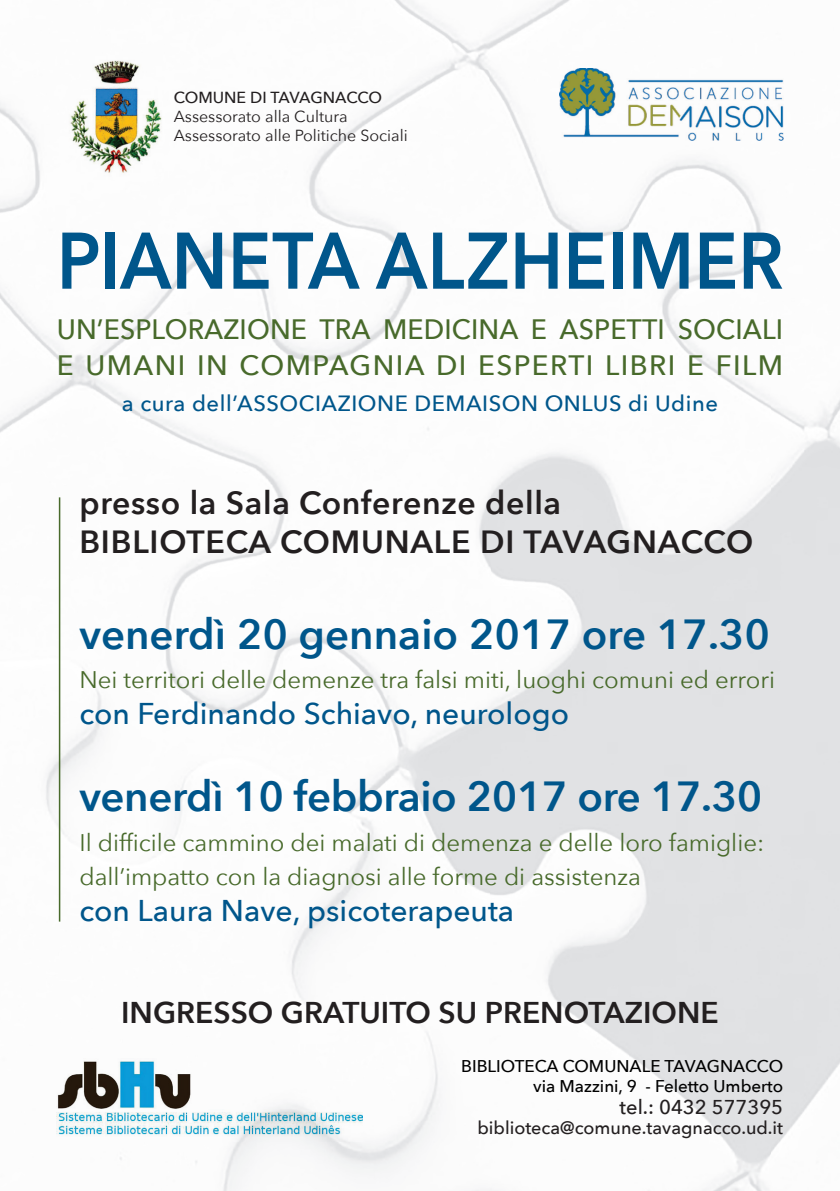
<style>
.page{position:relative;width:840px;height:1191px;background:#fff}
.page>*{position:absolute;margin:0;border:0;box-sizing:border-box;transform-origin:0 0}
.t1{font:600 79.2px "Avenir Next";color:#00568b;scale:.91 1}
.t2{font:600 42px "Avenir Next";letter-spacing:-.01em;color:#00568b}
.t3{font:600 32px/38.4px "Avenir Next";letter-spacing:.02em;color:#231f20}
.t4{font:500 30px "Avenir Next";color:#00568b}
.t5{font:600 30px "Avenir Next";color:#231f20}
.t6{font:500 28px/36px "Avenir Next";letter-spacing:.005em;color:#486a2b;scale:.96 1}
.t7{font:24px/33.6px "Avenir Next";color:#486a2b}
.t8{font:500 22px "Avenir Next";letter-spacing:.025em;color:#00568b}
.t9{font:500 20px "Avenir Next";color:#231f20}
.t10{font:500 18px "Avenir Next";color:#231f20}
.t11{font:500 17px/20.4px "Avenir Next";color:#000;text-align:right}
.t12{font:16px/19.2px "Avenir Next";color:#231f20}
.t13{font:500 16px "Avenir Next";letter-spacing:-.01em;color:#231f20}
</style>
<div class="page">
<img style="left:395px;top:0;width:174px;height:70px">
<img style="left:0;top:102px;width:69px;height:1032px">
<img style="left:140px;top:70px;width:489px;height:1121px">
<img style="left:770px;top:79px;width:69px;height:1076px">
<img style="left:69px;top:322px;width:71px;height:838px">
<img style="left:629px;top:160px;width:141px;height:1031px">
<img style="left:559px;top:68px;width:223px;height:73px">
<img style="left:57px;top:1058px;width:173px;height:51px">
<img style="left:57px;top:1109px;width:305px;height:32px">
<img style="left:66px;top:60px;width:99px;height:117px">
<hr style="left:59px;top:497px;width:1px;height:424px;background:#486a2b">
<p class="t13" style="left:173px;top:87px;width:210px">COMUNE DI TAVAGNACCO</p>
<p class="t12" style="left:173px;top:107px;width:235px">Assessorato alla Cultura<br>Assessorato alle Politiche Sociali</p>
<h1 class="t1" style="left:57px;top:209px;width:799px">PIANETA ALZHEIMER</h1>
<p class="t6" style="left:57px;top:312px;width:757px">UN’ESPLORAZIONE TRA MEDICINA E ASPETTI SOCIALI<br>E UMANI IN COMPAGNIA DI ESPERTI LIBRI E FILM</p>
<p class="t8" style="left:122px;top:389px;width:597px">a cura dell’ASSOCIAZIONE DEMAISON ONLUS di Udine</p>
<h3 class="t3" style="left:79px;top:485px;width:675px">presso la Sala Conferenze della<br>BIBLIOTECA COMUNALE DI TAVAGNACCO</h3>
<h2 class="t2" style="left:79px;top:607px;width:692px">venerdì 20 gennaio 2017 ore 17.30</h2>
<p class="t7" style="left:79px;top:663px;width:696px">Nei territori delle demenze tra falsi miti, luoghi comuni ed errori</p>
<p class="t4" style="left:79px;top:694px;width:491px">con Ferdinando Schiavo, neurologo</p>
<h2 class="t2" style="left:79px;top:769px;width:684px">venerdì 10 febbraio 2017 ore 17.30</h2>
<p class="t7" style="left:79px;top:827px;width:686px">Il difficile cammino dei malati di demenza e delle loro famiglie: dall’impatto con la diagnosi alle forme di assistenza</p>
<p class="t4" style="left:79px;top:891px;width:436px">con Laura Nave, psicoterapeuta</p>
<p class="t5" style="left:121px;top:992px;width:599px">INGRESSO GRATUITO SU PRENOTAZIONE</p>
<p class="t11" style="left:461px;top:1056px;width:323px">BIBLIOTECA COMUNALE TAVAGNACCO via Mazzini, 9 - Feletto Umberto</p>
<p class="t9" style="left:619px;top:1094px;width:165px">tel.: 0432 577395</p>
<p class="t10" style="left:477px;top:1116px;width:307px">biblioteca@comune.tavagnacco.ud.it</p>
</div>
